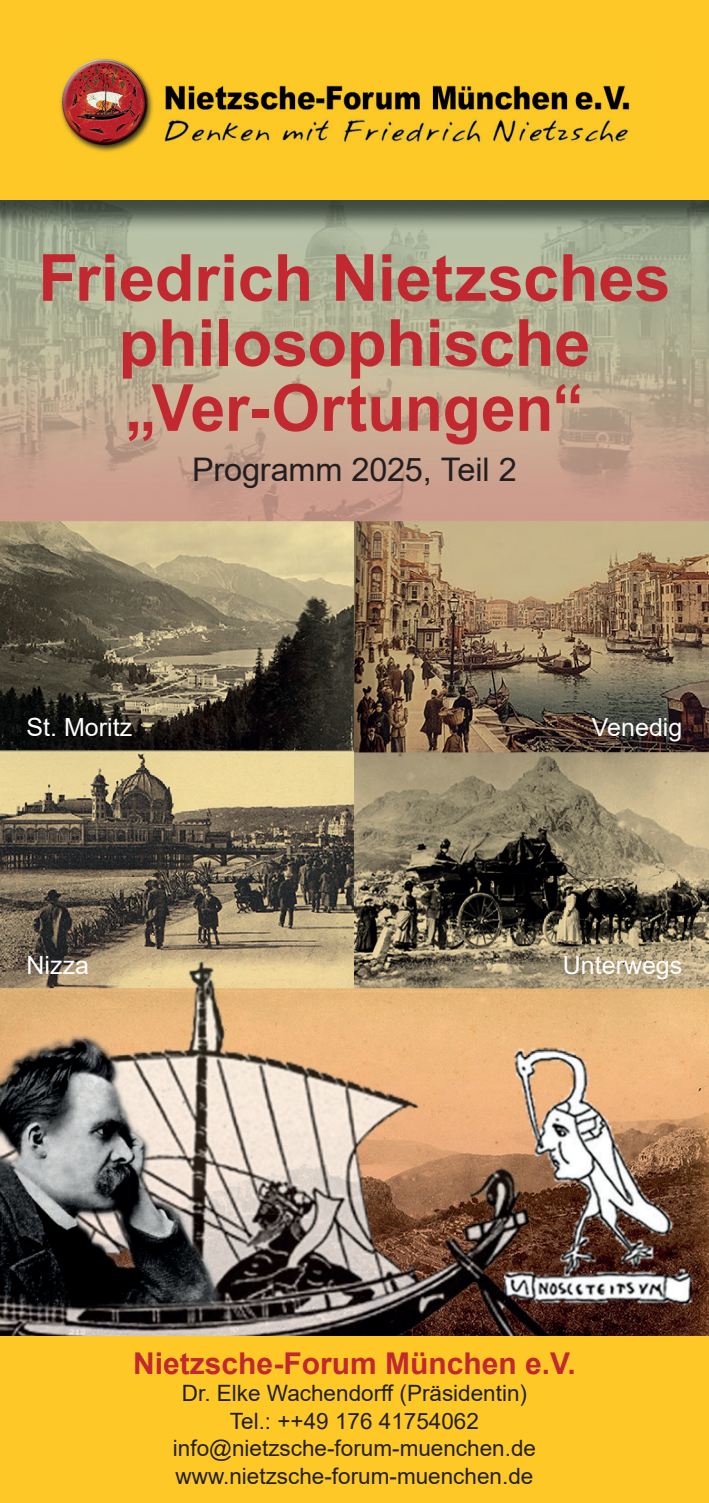
<style>
.page{position:relative;width:709px;height:1503px;background:#fff}
.page>*{position:absolute;margin:0;border:0;box-sizing:border-box;transform-origin:0 0}
.t1{font:700 65px/65px "Arial";letter-spacing:-.005em;color:#c2282f;text-align:center}
.t2{font:32.5px "Arial";letter-spacing:-.005em;color:#231f20}
.t3{font:700 30px "Arial";color:#c2282f}
.t4{font:25px "Arial";color:#fff}
.t5{font:22.5px/27.5px "Arial";color:#231f20;text-align:center}
</style>
<div class="page">
<img style="left:0;top:200px;width:709px;height:1136px">
<div style="left:0;top:1336px;width:709px;height:166px;background:#fec927"></div>
<div style="left:0;top:0;width:709px;height:200px;background:#fec927"></div>
<img style="left:59px;top:57px;width:574px;height:95px">
<img style="left:0;top:637px;width:201px;height:181px">
<img style="left:523px;top:637px;width:186px;height:182px">
<img style="left:493px;top:875px;width:216px;height:182px">
<img style="left:0;top:877px;width:160px;height:177px">
<h1 class="t1" style="left:38px;top:246px;width:634px">Friedrich Nietzsches philosophische „Ver-Ortungen“</h1>
<h2 class="t2" style="left:192px;top:447px;width:326px">Programm 2025, Teil 2</h2>
<p class="t4" style="left:27px;top:710px;width:107px">St. Moritz</p>
<p class="t4" style="left:592px;top:709px;width:92px">Venedig</p>
<p class="t4" style="left:27px;top:947px;width:64px">Nizza</p>
<p class="t4" style="left:563px;top:947px;width:121px">Unterwegs</p>
<h3 class="t3" style="left:133px;top:1341px;width:444px">Nietzsche-Forum München e.V.</h3>
<p class="t5" style="left:173px;top:1379px;width:364px">Dr. Elke Wachendorff (Präsidentin)<br>Tel.: ++49 176 41754062 info@nietzsche-forum-muenchen.de www.nietzsche-forum-muenchen.de</p>
</div>
